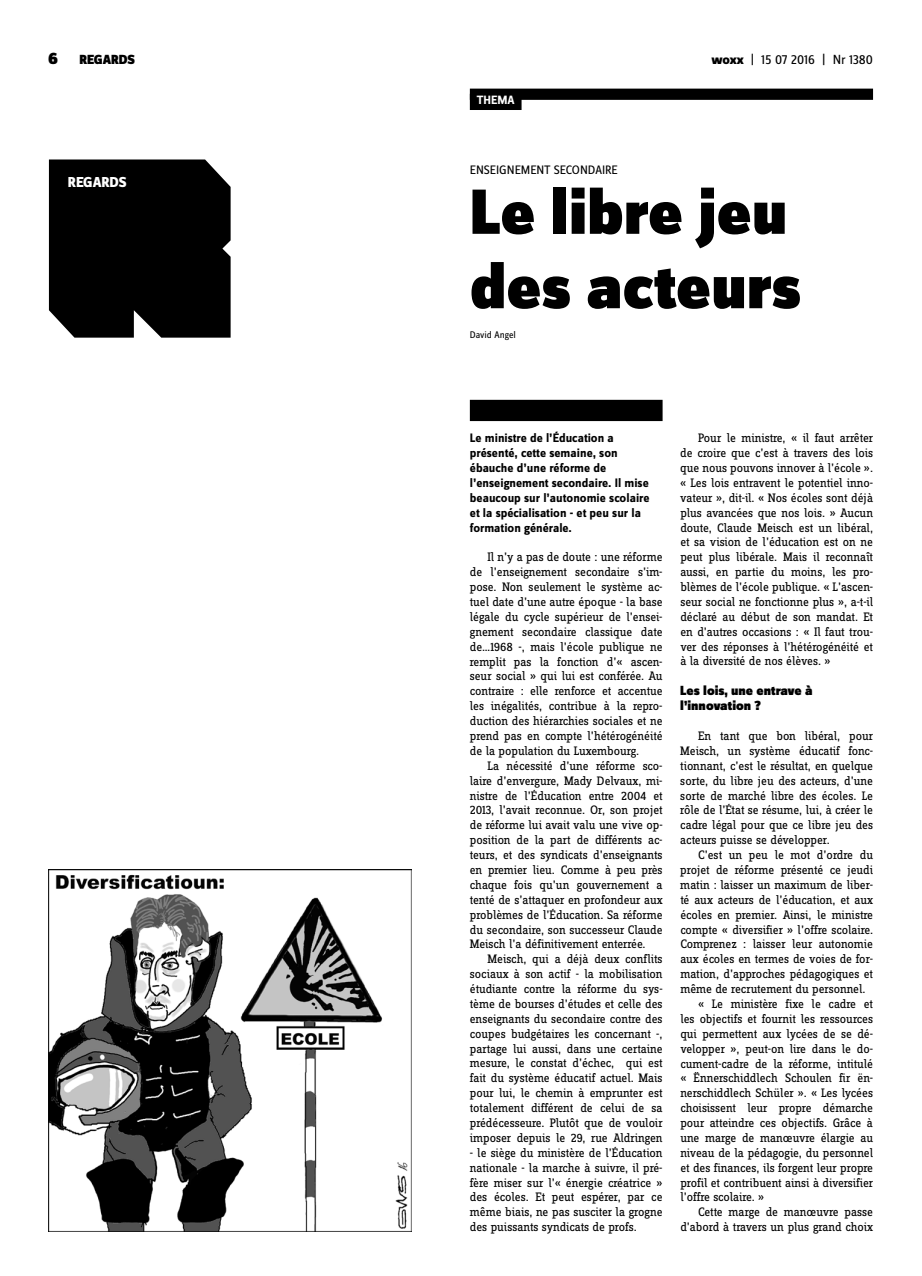
<style>
.page{position:relative;width:922px;height:1276px;background:#fff}
.page>*{position:absolute;margin:0;border:0;box-sizing:border-box;transform-origin:0 0}
.t1{font:900 66.25px/74.4px "Zine Sans Dis";color:#000}
.t2{font:800 15px "Zine Sans Dis";letter-spacing:-.01em;color:#fff}
.t3{font:900 13.75px/14.9px "Zine Sans Dis";color:#000}
.t4{font:13.75px "Zine Sans Dis";letter-spacing:-.01em;color:#000}
.t5{font:12.75px/14.9px "Zine Slab Dis";letter-spacing:-.01em;color:#000;text-align:justify}
.t6{font:700 12.75px/14.9px "Zine Sans Dis";color:#000}
.t7{font:12.75px "Zine Sans Dis";color:#000}
.t8{font:700 12.5px "Zine Sans Dis";color:#fff}
.t9{font:10px "Zine Sans Dis";color:#000}
.s1{font-size:17.5px}
.s2{font-weight:800}
</style>
<div class="page">
<div style="left:469px;top:89px;width:403px;height:11px;background:#000"></div>
<div style="left:49px;top:159px;width:181px;height:179px;background:#000"></div>
<div style="left:469px;top:400px;width:193px;height:21px;background:#000"></div>
<div style="left:469px;top:94px;width:52px;height:16px;background:#000"></div>
<img style="left:49px;top:869px;width:362px;height:362px">
<p class="t3" style="left:48px;top:53px;width:88px"><span class="s1">6</span> REGARDS</p>
<p class="t4" style="left:711px;top:53px;width:163px"><span class="s2">woxx</span> | 15 07 2016 | NR 1380</p>
<p class="t2" style="left:68px;top:174px;width:60px">REGARDS</p>
<p class="t8" style="left:477px;top:93px;width:39px">THEMA</p>
<p class="t7" style="left:469px;top:163px;width:148px">ENSEIGNEMENT SECON DAIRE</p>
<h1 class="t1" style="left:469px;top:179px;width:333px">Le libre jeu des acteurs</h1>
<p class="t9" style="left:469px;top:329px;width:48px">DAVID ANGEL</p>
<p class="t6" style="left:469px;top:431px;width:181px">Le ministre de l’Éducation a présenté, cette semaine, son ébauche d’une réforme de l’enseignement secondaire. Il mise beaucoup sur l’autonomie scolaire et la spécialisation - et peu sur la formation générale.</p>
<p class="t5" style="left:470px;top:550px;width:194px;text-indent:18px">Il n’y a pas de doute : une réforme de l’enseignement secondaire s’im&shy;pose. Non seulement le système ac&shy;tuel date d’une autre époque - la base légale du cycle supérieur de l’ensei&shy;gnement secondaire classique date de…1968 -, mais l’école publique ne remplit pas la fonction d’« ascen&shy;seur social » qui lui est conférée. Au contraire : elle renforce et accentue les inégalités, contribue à la repro&shy;duction des hiérarchies sociales et ne prend pas en compte l’hétérogénéité de la population du Luxembourg.</p>
<p class="t5" style="left:470px;top:759px;width:194px;text-indent:18px">La nécessité d’une réforme sco&shy;laire d’envergure, Mady Delvaux, mi&shy;nistre de l’Éducation entre 2004 et 2013, l’avait reconnue. Or, son projet de réforme lui avait valu une vive op&shy;position de la part de différents ac&shy;teurs, et des syndicats d’enseignants en premier lieu. Comme à peu près chaque fois qu’un gouvernement a tenté de s’attaquer en profondeur aux problèmes de l’Éducation. Sa réforme du secondaire, son successeur Claude Meisch l’a définitivement enterrée.</p>
<p class="t5" style="left:470px;top:952px;width:194px;text-indent:18px">Meisch, qui a déjà deux conflits sociaux à son actif - la mobilisation étudiante contre la réforme du sys&shy;tème de bourses d’études et celle des enseignants du secondaire contre des coupes budgétaires les concernant -, partage lui aussi, dans une certaine mesure, le constat d’échec, qui est fait du système éducatif actuel. Mais pour lui, le chemin à emprunter est totalement différent de celui de sa prédécesseure. Plutôt que de vouloir imposer depuis le 29, rue Aldringen</p>
<p class="t5" style="left:470px;top:1146px;width:194px">- le siège du ministère de l’Éducation nationale - la marche à suivre, il pré&shy;fère miser sur l’« énergie créatrice » des écoles. Et peut espérer, par ce même biais, ne pas susciter la grogne des puissants syndicats de profs.</p>
<p class="t5" style="left:680px;top:431px;width:194px;text-indent:18px">Pour le ministre, « il faut arrêter de croire que c’est à travers des lois que nous pouvons innover à l’école ». « Les lois entravent le potentiel inno&shy;vateur », dit-il. « Nos écoles sont déjà plus avancées que nos lois. » Aucun doute, Claude Meisch est un libéral, et sa vision de l’éducation est on ne peut plus libérale. Mais il reconnaît aussi, en partie du moins, les pro&shy;blèmes de l’école publique. « L’ascen&shy;seur social ne fonctionne plus », a-t-il déclaré au début de son mandat. Et en d’autres occasions : « Il faut trou&shy;ver des réponses à l’hétérogénéité et à la diversité de nos élèves. »</p>
<p class="t3" style="left:680px;top:684px;width:134px">Les lois, une entrave à l’innovation ?</p>
<p class="t5" style="left:680px;top:729px;width:194px;text-indent:18px">En tant que bon libéral, pour Meisch, un système éducatif fonc&shy;tionnant, c’est le résultat, en quelque sorte, du libre jeu des acteurs, d’une sorte de marché libre des écoles. Le rôle de l’État se résume, lui, à créer le cadre légal pour que ce libre jeu des acteurs puisse se développer.</p>
<p class="t5" style="left:698px;top:848px;width:176px">C’est un peu le mot d’ordre du</p>
<p class="t5" style="left:680px;top:863px;width:194px">projet de réforme présenté ce jeudi</p>
<p class="t5" style="left:680px;top:878px;width:194px">matin : laisser un maximum de liber-</p>
<p class="t5" style="left:680px;top:893px;width:194px">té aux acteurs de l’éducation, et aux</p>
<p class="t5" style="left:680px;top:908px;width:194px">écoles en premier. Ainsi, le ministre</p>
<p class="t5" style="left:680px;top:922px;width:194px">compte « diversifier » l’offre scolaire.</p>
<p class="t5" style="left:680px;top:937px;width:194px">Comprenez : laisser leur autonomie</p>
<p class="t5" style="left:680px;top:952px;width:194px">aux écoles en termes de voies de for-</p>
<p class="t5" style="left:680px;top:967px;width:194px">mation, d’approches pédagogiques et</p>
<p class="t5" style="left:680px;top:982px;width:187px">même de recrutement du personnel.</p>
<p class="t5" style="left:698px;top:997px;width:176px">« Le ministère fixe le cadre et</p>
<p class="t5" style="left:680px;top:1012px;width:194px">les objectifs et fournit les ressources</p>
<p class="t5" style="left:680px;top:1027px;width:194px">qui permettent aux lycées de se dé-</p>
<p class="t5" style="left:680px;top:1041px;width:194px">velopper », peut-on lire dans le do-</p>
<p class="t5" style="left:680px;top:1056px;width:194px">cument-cadre de la réforme, intitulé</p>
<p class="t5" style="left:680px;top:1071px;width:194px">« Ënnerschiddlech Schoulen fir ën-</p>
<p class="t5" style="left:680px;top:1086px;width:194px">nerschiddlech Schüler ». « Les lycées</p>
<p class="t5" style="left:680px;top:1101px;width:194px">choisissent leur propre démarche</p>
<p class="t5" style="left:680px;top:1116px;width:194px">pour atteindre ces objectifs. Grâce à</p>
<p class="t5" style="left:680px;top:1131px;width:194px">une marge de manœuvre élargie au</p>
<p class="t5" style="left:680px;top:1146px;width:194px">niveau de la pédagogie, du personnel</p>
<p class="t5" style="left:680px;top:1160px;width:194px">et des finances, ils forgent leur propre</p>
<p class="t5" style="left:680px;top:1175px;width:194px">profil et contribuent ainsi à diversifier</p>
<p class="t5" style="left:680px;top:1190px;width:85px">l’offre scolaire. »</p>
<p class="t5" style="left:698px;top:1205px;width:176px">Cette marge de manœuvre passe</p>
<p class="t5" style="left:680px;top:1220px;width:194px">d’abord à travers un plus grand choix</p>
</div>
